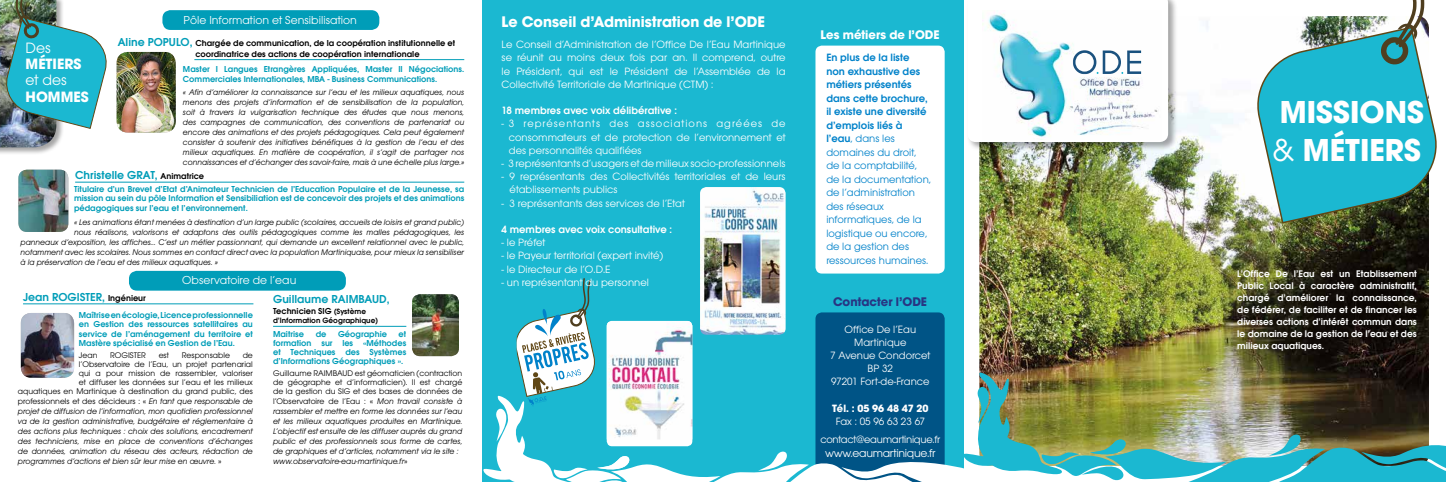
<style>
.page{position:relative;width:1446px;height:482px;background:#fff}
.page>*{position:absolute;margin:0;border:0;box-sizing:border-box;transform-origin:0 0}
.t1{font:700 33px/38px "Avant Garde Gothic Itc T";color:#fff}
.t2{font:700 16px "Avant Garde Gothic Itc T";color:#fff}
.t3{font:700 15.6px "Avant Garde Gothic Itc T";color:#fff}
.t4{font:15.6px "Avant Garde Gothic Itc T";color:#fff}
.t5{font:700 13px "Avant Garde Gothic Itc T";color:#fff}
.t6{font:700 13px "Avant Garde Gothic Itc T";color:#283583}
.t7{font:600 12px "Avant Garde Gothic Itc T";color:#009db8}
.t8{font:12px "Avant Garde Gothic Itc T";color:#fff}
.t9{font:12px "Avant Garde Gothic Itc T";letter-spacing:-.025em;color:#fff}
.t10{font:11px/13.2px "Avant Garde Gothic Itc T";color:#fff;text-align:justify}
.t11{font:11px/13.5px "Avant Garde Gothic Itc T";color:#0082ca}
.t12{font:600 11px "Avant Garde Gothic Itc T";color:#fff}
.t13{font:11px/18px "Avant Garde Gothic Itc T";letter-spacing:-.025em;color:#fff;text-align:center}
.t14{font:700 11px "Avant Garde Gothic Itc T";color:#fff}
.t15{font:600 10px/12px "Avant Garde Gothic Itc T";color:#fff;text-align:justify}
.t16{font:600 9px/9.5px "Avant Garde Gothic Itc T";color:#009db8;text-align:justify}
.t17{font:600 9px "Avant Garde Gothic Itc T";color:#000}
.t18{font:italic 8.5px/10px "Avant Garde Gothic Itc T";color:#000;text-align:justify}
.t19{font:8.5px/9px "Avant Garde Gothic Itc T";color:#000;text-align:justify}
.t20{font:600 8px "Avant Garde Gothic Itc T";color:#000}
.s1{font-size:12px;color:#009db8}
.s2{font-size:9px;color:#000}
.s3{font-size:8px}
.s4{font-style:normal}
.s5{font-weight:600}
.s6{font-weight:400}
</style>
<div class="page">
<img style="left:979px;top:16px;width:450px;height:262px">
<div style="left:482px;top:0;width:481px;height:482px;background:#1bb8d1"></div>
<div style="left:129px;top:271px;width:217px;height:20px;background:#009db8;border-radius:8px"></div>
<img style="left:412px;top:294px;width:47px;height:62px">
<hr style="left:273px;top:326px;width:133px;height:1px;background:#009db8">
<img style="left:117px;top:52px;width:59px;height:81px">
<svg style="left:1252px;top:26px;width:185px;height:198px;background:#46b5c2"></svg>
<svg style="left:1379px;top:0;width:48px;height:66px"></svg>
<img style="left:700px;top:187px;width:85px;height:91px">
<div style="left:815px;top:46px;width:129px;height:228px;background:#fff;border-radius:6px"></div>
<img style="left:483px;top:278px;width:963px;height:204px">
<div style="left:966px;top:0;width:211px;height:152px;background:#000;opacity:.35"></div>
<svg style="left:967px;top:0;width:201px;height:142px"></svg>
<div style="left:162px;top:10px;width:217px;height:20px;background:#009db8;border-radius:8px"></div>
<hr style="left:194px;top:59px;width:270px;height:1px;background:#009db8">
<div style="left:0;top:0;width:64px;height:155px;background:#000;opacity:.35"></div>
<img style="left:0;top:0;width:56px;height:147px">
<img style="left:3px;top:0;width:104px;height:129px">
<img style="left:18px;top:170px;width:50px;height:62px">
<hr style="left:75px;top:182px;width:389px;height:1px;background:#009db8">
<img style="left:21px;top:313px;width:53px;height:65px">
<hr style="left:23px;top:304px;width:230px;height:1px;background:#009db8">
<img style="left:982px;top:10px;width:179px;height:130px">
<img style="left:1073px;top:50px;width:68px;height:24px">
<h3 class="t8" style="left:184px;top:13px;width:175px">Pôle Information et Sensibilisation</h3>
<h2 class="t2" style="left:501px;top:12px;width:265px">Le Conseil d’Administration de l’ODE</h2>
<p class="t10" style="left:501px;top:38px;width:286px">Le Conseil d’Administration de l’Office De l’Eau Martinique se réunit au moins deux fois par an. Il comprend, outre le Président, qui est le Président de l’Assemblée de la Collectivité Territoriale de Martinique (CTM) :</p>
<p class="t12" style="left:501px;top:104px;width:177px">18 membres avec voix délibérative :</p>
<p class="t10" style="left:509px;top:117px;width:278px;text-indent:-7px">- 3 représentants des associations agréées de consommateurs et de protection de l’environnement et des personnalités qualifiées</p>
<p class="t10" style="left:501px;top:157px;width:286px">- 3 représentants d’usagers et de milieux socio-professionnels</p>
<p class="t10" style="left:510px;top:170px;width:277px;text-indent:-8px">- 9 représentants des Collectivités territoriales et de leurs établissements publics</p>
<p class="t10" style="left:501px;top:196px;width:185px">- 3 représentants des services de l’Etat</p>
<p class="t12" style="left:501px;top:223px;width:172px">4 membres avec voix consultative :</p>
<p class="t10" style="left:501px;top:236px;width:45px">- le Préfet</p>
<p class="t10" style="left:501px;top:249px;width:163px">- le Payeur territorial (expert invité)</p>
<p class="t10" style="left:501px;top:262px;width:111px">- le Directeur de l’O.D.E</p>
<p class="t10" style="left:501px;top:275px;width:149px">- un représentant du personnel</p>
<p class="t17" style="left:118px;top:37px;width:339px"><span class="s1">Aline POPULO,</span> Chargée de communication, de la coopération institutionnelle et</p>
<h3 class="t4" style="left:26px;top:38px;width:27px">Des</h3>
<p class="t17" style="left:195px;top:48px;width:226px">coordinatrice des actions de coopération internationale</p>
<h3 class="t3" style="left:26px;top:54px;width:57px">MÉTIERS</h3>
<h3 class="t4" style="left:26px;top:71px;width:43px">et des</h3>
<h3 class="t3" style="left:26px;top:87px;width:65px">HOMMES</h3>
<p class="t16" style="left:183px;top:64px;width:283px;line-height:10px">Master I Langues Etrangères Appliquées, Master II Négociations.<br>Commerciales Internationales, MBA - Business Communications.</p>
<p class="t18" style="left:183px;top:87px;width:283px">« Afin d’améliorer la connaissance sur l’eau et les milieux aquatiques, nous menons des projets d’information et de sensibilisation de la population, soit à travers la vulgarisation technique des études que nous menons, des campagnes de communication, des conventions de partenariat ou encore des animations et des projets pédagogiques. Cela peut également consister à soutenir des initiatives bénéfiques à la gestion de l’eau et des milieux aquatiques. En matière de coopération, il s’agit de partager nos connaissances et d’échanger des savoir-faire, mais à une échelle plus large.»</p>
<h3 class="t7" style="left:75px;top:168px;width:131px">Christelle GRAT, <span class="s2">Animatrice</span></h3>
<p class="t16" style="left:74px;top:184px;width:392px">Titulaire d’un Brevet d’Etat d’Animateur Technicien de l’Education Populaire et de la Jeunesse, sa mission au sein du pôle Information et Sensibiliation est de concevoir des projets et des animations pédagogiques sur l’eau et l’environnement.</p>
<p class="t18" style="left:74px;top:217px;width:392px">« Les animations étant menées à destination d’un large public (scolaires, accueils de loisirs et grand public)</p>
<p class="t18" style="left:74px;top:227px;width:392px">nous réalisons, valorisons et adaptons des outils pédagogiques comme les malles pédagogiques, les</p>
<p class="t18" style="left:21px;top:237px;width:445px">panneaux d’exposition, les affiches... C’est un métier passionnant, qui demande un excellent relationnel avec le public,</p>
<p class="t18" style="left:21px;top:247px;width:445px">notamment avec les scolaires. Nous sommes en contact direct avec la population Martiniquaise, pour mieux la sensibiliser</p>
<p class="t18" style="left:21px;top:257px;width:199px">à la préservation de l’eau et des milieux aquatiques. »</p>
<h3 class="t8" style="left:182px;top:273px;width:116px">Observatoire de l’eau</h3>
<h3 class="t7" style="left:273px;top:292px;width:118px">Guillaume RAIMBAUD,</h3>
<p class="t17" style="left:273px;top:305px;width:94px">Technicien SIG <span class="s3">(Système</span></p>
<p class="t20" style="left:273px;top:316px;width:106px">d’Information Géographique)</p>
<h3 class="t7" style="left:23px;top:290px;width:124px">Jean ROGISTER, <span class="s2">Ingénieur</span></h3>
<p class="t16" style="left:79px;top:310px;width:176px">Maîtrise en écologie, Licence professionnelle en Gestion des ressources satellitaires au service de l’aménagement du territoire et Mastère spécialisé en Gestion de l’Eau.</p>
<p class="t19" style="left:79px;top:351px;width:20px">Jean</p>
<p class="t19" style="left:110px;top:351px;width:37px">ROGISTER</p>
<p class="t19" style="left:159px;top:351px;width:12px">est</p>
<p class="t19" style="left:182px;top:351px;width:50px">Responsable</p>
<p class="t16" style="left:273px;top:329px;width:33px">Maitrise</p>
<p class="t16" style="left:316px;top:329px;width:12px">de</p>
<p class="t16" style="left:338px;top:329px;width:50px">Géographie</p>
<p class="t16" style="left:273px;top:330px;width:135px;line-height:9px;text-indent:125px">et formation sur les «Méthodes et Techniques des Systèmes d’Informations Géographiques ».</p>
<p class="t19" style="left:273px;top:369px;width:191px">Guillaume RAIMBAUD est géomaticien (contraction de géographe et d’informaticien). Il est chargé de la gestion du SIG et des bases de données de</p>
<p class="t18" style="left:273px;top:396px;width:191px;text-align:left"><span class="s4">l’Observatoire de l’Eau : «</span> Mon travail consiste à rassembler et mettre en forme les données sur l’eau et les milieux aquatiques produites en Martinique.<br>L’objectif est ensuite de les diffuser auprès du grand public et des professionnels sous forme de cartes, de graphiques et d’articles, notamment via le site : www.observatoire-eau-martinique.fr<span class="s4">»</span></p>
<p class="t19" style="left:18px;top:351px;width:237px;text-align:right">de<br>l’Observatoire de l’Eau, un projet partenarial<br>qui a pour mission de rassembler, valoriser<br>et diffuser les données sur l’eau et les milieux<br>aquatiques en Martinique à destination du grand public, des</p>
<p class="t18" style="left:18px;top:396px;width:237px"><span class="s4">professionnels et des décideurs : «</span> En tant que responsable de projet de diffusion de l’information, mon quotidien professionnel va de la gestion administrative, budgétaire et réglementaire à des actions plus techniques : choix des solutions, encadrement des techniciens, mise en place de conventions d’échanges de données, animation du réseau des acteurs, rédaction de programmes d’actions et bien sûr leur mise en œuvre. <span class="s4">»</span></p>
<h3 class="t5" style="left:820px;top:27px;width:121px">Les métiers de l’ODE</h3>
<p class="t11" style="left:826px;top:51px;width:106px"><span class="s5">En plus de la liste<br>non exhaustive des métiers présentés dans cette brochure, il existe une diversité d’emplois liés à l’eau</span>, dans les domaines du droit, de la comptabilité, de la documentation, de l’administration des réseaux informatiques, de la logistique ou encore, de la gestion des ressources humaines.</p>
<h3 class="t6" style="left:833px;top:294px;width:95px">Contacter l’ODE</h3>
<p class="t10" style="left:830px;top:322px;width:102px;text-align:center">Office De l’Eau<br>Martinique<br>7 Avenue Condorcet<br>BP 32<br>97201 Fort-de-France</p>
<p class="t14" style="left:832px;top:401px;width:98px">Tél. : 05 96 48 47 20</p>
<p class="t13" style="left:820px;top:412px;width:121px">Fax : 05 96 63 23 67 contact@eaumartinique.fr</p>
<h3 class="t9" style="left:825px;top:446px;width:112px">www.eaumartinique.fr</h3>
<h1 class="t1" style="left:1272px;top:92px;width:153px">MISSIONS <span class="s6">&amp;</span> MÉTIERS</h1>
<p class="t15" style="left:1237px;top:268px;width:181px">L’Office De l’Eau est un Etablissement Public Local à caractère administratif, chargé d’améliorer la connaissance, de fédérer, de faciliter et de financer les diverses actions d’intérêt commun dans le domaine de la gestion de l’eau et des milieux aquatiques.</p>
</div>
